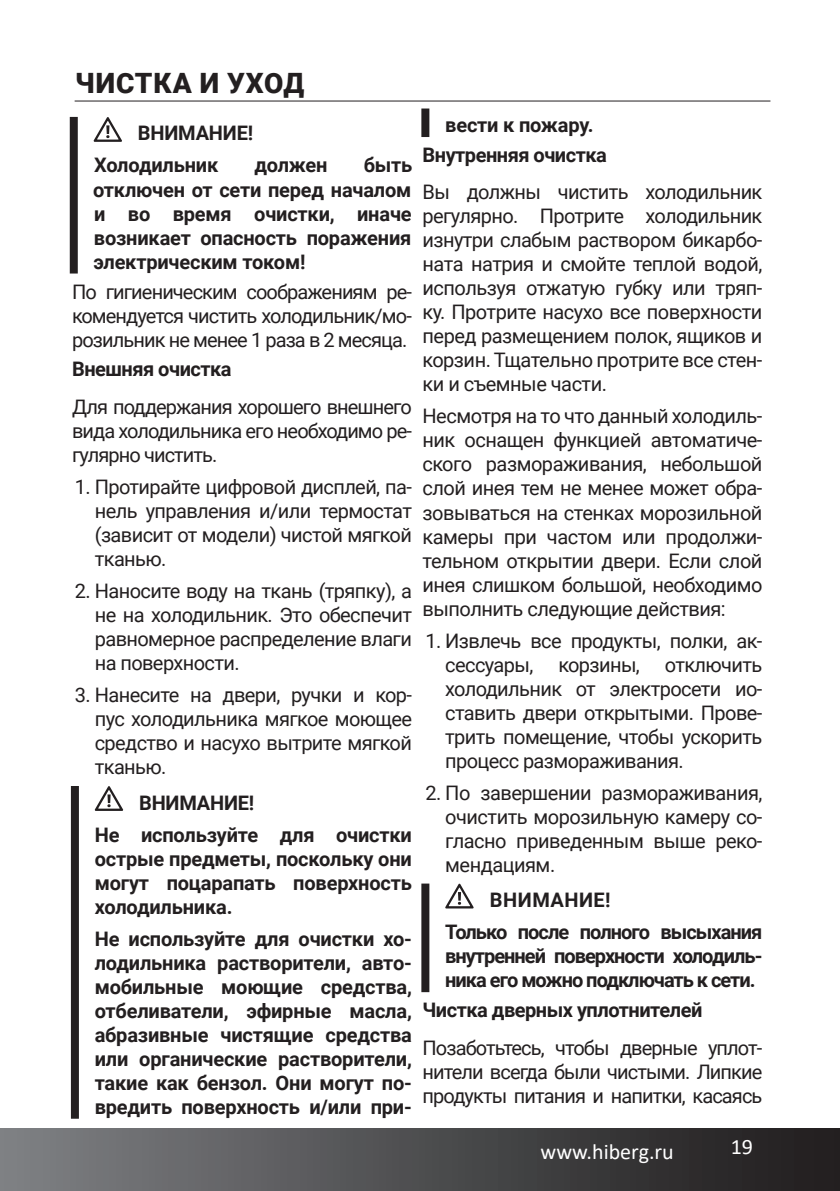
<style>
.page{position:relative;width:840px;height:1191px;background:#fff}
.page>*{position:absolute;margin:0;border:0;box-sizing:border-box;transform-origin:0 0}
.ЗАГОЛОВАК_большой{font:900 28px "Roboto";letter-spacing:.035em;color:#231f20}
.t1{font:22px "Calibri";color:#fff}
.t2{font:20px/24px "Roboto";letter-spacing:-.03em;color:#231f20;text-align:justify}
.Зоголовок_совсем_мал{font:700 20px/24px "Roboto";letter-spacing:-.01em;color:#231f20;text-align:justify}
.Зоголовок_совсем_мал-2{font:700 20px "Roboto";letter-spacing:.025em;color:#231f20}
</style>
<div class="page">
<div style="left:0;top:1128px;width:839px;height:63px;background:linear-gradient(to right,#7e8184,#1e1b1c)"></div>
<div style="left:71px;top:786px;width:8px;height:332px;background:#231f20"></div>
<svg style="left:94px;top:786px;width:29px;height:25px"></svg>
<div style="left:70px;top:117px;width:8px;height:156px;background:#231f20"></div>
<svg style="left:93px;top:117px;width:29px;height:25px"></svg>
<hr style="left:75px;top:100px;width:695px;height:1px;background:#231f20">
<div style="left:421px;top:108px;width:8px;height:29px;background:#231f20"></div>
<div style="left:421px;top:883px;width:8px;height:109px;background:#231f20"></div>
<svg style="left:445px;top:883px;width:28px;height:25px"></svg>
<p class="ЗАГОЛОВАК_большой" style="left:75px;top:63px;width:230px">ЧИСТКА И УХОД</p>
<p class="Зоголовок_совсем_мал" style="left:138px;top:121px;width:117px">ВНИМАНИЕ!</p>
<p class="Зоголовок_совсем_мал" style="left:94px;top:153px;width:126px">Холодильник</p>
<p class="Зоголовок_совсем_мал" style="left:254px;top:153px;width:75px">должен</p>
<p class="Зоголовок_совсем_мал" style="left:93px;top:153px;width:320px;text-indent:270px">быть отключен от сети перед началом и во время очистки, иначе возникает опасность поражения электрическим током!</p>
<p class="t2" style="left:72px;top:279px;width:341px">По гигиеническим соображениям ре&shy;комендуется чистить холодильник/мо&shy;розильник не менее 1 раза в 2 месяца.</p>
<p class="Зоголовок_совсем_мал" style="left:72px;top:356px;width:161px">Внешняя очистка</p>
<p class="t2" style="left:72px;top:394px;width:341px">Для поддержания хорошего внешнего вида холодильника его необходимо ре&shy;гулярно чистить.</p>
<p class="t2" style="left:95px;top:474px;width:318px;text-indent:-20px">1. Протирайте цифровой дисплей, па&shy;нель управления и/или термостат (зависит от модели) чистой мягкой тканью.</p>
<p class="t2" style="left:95px;top:578px;width:318px;text-indent:-20px">2. Наносите воду на ткань (тряпку), а не на холодильник. Это обеспечит равномерное распределение влаги на поверхности.</p>
<p class="t2" style="left:95px;top:682px;width:318px;text-indent:-20px">3. Нанесите на двери, ручки и кор&shy;пус холодильника мягкое моющее средство и насухо вытрите мягкой тканью.</p>
<p class="Зоголовок_совсем_мал" style="left:139px;top:789px;width:117px">ВНИМАНИЕ!</p>
<p class="Зоголовок_совсем_мал" style="left:95px;top:821px;width:318px">Не используйте для очистки острые предметы, поскольку они могут поцарапать поверхность холодильника.</p>
<p class="Зоголовок_совсем_мал" style="left:95px;top:925px;width:318px">Не используйте для очистки хо&shy;лодильника растворители, авто&shy;мобильные моющие средства, отбеливатели, эфирные масла, абразивные чистящие средства или органические растворители, такие как бензол. Они могут по&shy;вредить поверхность и/или при-</p>
<p class="Зоголовок_совсем_мал" style="left:445px;top:112px;width:150px">вести к пожару.</p>
<p class="Зоголовок_совсем_мал" style="left:422px;top:142px;width:186px">Внутренняя очистка</p>
<p class="t2" style="left:422px;top:179px;width:341px">Вы должны чистить холодильник регулярно. Протрите холодильник изнутри слабым раствором бикарбо&shy;ната натрия и смойте теплой водой, используя отжатую губку или тряп&shy;ку. Протрите насухо все поверхности перед размещением полок, ящиков и корзин. Тщательно протрите все стен&shy;ки и съемные части.</p>
<p class="t2" style="left:422px;top:403px;width:341px">Несмотря на то что данный холодиль&shy;ник оснащен функцией автоматиче&shy;ского размораживания, небольшой слой инея тем не менее может обра&shy;зовываться на стенках морозильной камеры при частом или продолжи&shy;тельном открытии двери. Если слой инея слишком большой, необходимо выполнить следующие действия:</p>
<p class="t2" style="left:445px;top:627px;width:318px;text-indent:-20px">1. Извлечь все продукты, полки, ак&shy;сессуары, корзины, отключить холодильник от электросети ио&shy;ставить двери открытыми. Прове&shy;трить помещение, чтобы ускорить процесс размораживания.</p>
<p class="t2" style="left:445px;top:779px;width:318px;text-indent:-20px">2. По завершении размораживания, очистить морозильную камеру со&shy;гласно приведенным выше реко&shy;мендациям.</p>
<p class="Зоголовок_совсем_мал-2" style="left:489px;top:886px;width:122px">ВНИМАНИЕ!</p>
<p class="Зоголовок_совсем_мал" style="left:445px;top:919px;width:318px">Только после полного высыхания внутренней поверхности холодиль&shy;ника его можно подключать к сети.</p>
<p class="Зоголовок_совсем_мал" style="left:422px;top:997px;width:281px">Чистка дверных уплотнителей</p>
<p class="t2" style="left:422px;top:1034px;width:341px">Позаботьтесь, чтобы дверные уплот&shy;нители всегда были чистыми. Липкие продукты питания и напитки, касаясь</p>
<p class="t1" style="left:540px;top:1136px;width:135px">www.hiberg.ru</p>
<p class="t1" style="left:730px;top:1131px;width:24px">19</p>
</div>
